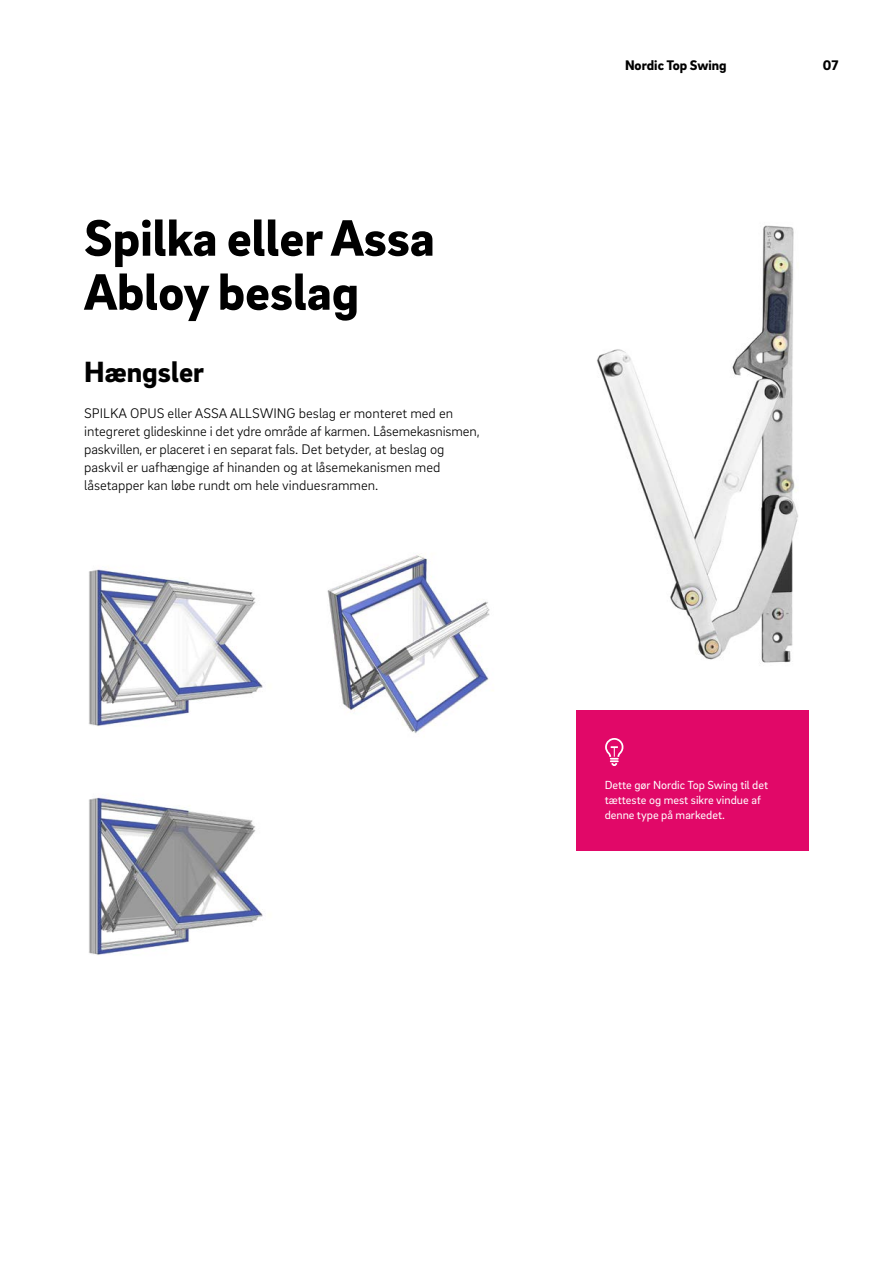
<style>
.page{position:relative;width:893px;height:1263px;background:#fff}
.page>*{position:absolute;margin:0;border:0;box-sizing:border-box;transform-origin:0 0}
._01__Headline_-_35pt{font:900 52.5px/54px "Brix Sans";color:#000}
._06__Subhead_-_19pt{font:900 30px "Brix Sans";color:#000}
._16__Body_text_-_9_5{font:300 14.25px/18px "Brix Sans";color:#000}
.MP__Live_column_titl{font:900 14.25px "Brix Sans";color:#000}
.MP__Page_numbers_-_9{font:900 14.25px "Brix Sans";color:#000}
._42__Info_box_-_body{font:12px/15px "Brix Sans";color:#fff}
</style>
<div class="page">
<img style="left:597px;top:225px;width:201px;height:438px">
<img style="left:89px;top:569px;width:174px;height:157px">
<img style="left:327px;top:554px;width:166px;height:179px">
<img style="left:89px;top:797px;width:174px;height:158px">
<div style="left:577px;top:710px;width:232px;height:140px;background:#e10868"></div>
<svg style="left:605px;top:738px;width:18px;height:28px"></svg>
<p class="_01__Headline_-_35pt" style="left:84px;top:208px;width:352px">Spilka eller Assa<br>Abloy beslag</p>
<p class="_06__Subhead_-_19pt" style="left:84px;top:352px;width:121px">Hængsler</p>
<p class="_16__Body_text_-_9_5" style="left:84px;top:403px;width:397px">SPILKA OPUS eller ASSA ALLSWING beslag er monteret med en integreret glideskinne i det ydre område af karmen. Låsemekasnismen, paskvillen, er placeret i en separat fals. Det betyder, at beslag og paskvil er uafhængige af hinanden og at låsemekanismen med låsetapper kan løbe rundt om hele vinduesrammen.</p>
<p class="MP__Live_column_titl" style="left:625px;top:56px;width:103px">Nordic Top Swing</p>
<p class="MP__Page_numbers_-_9" style="left:823px;top:56px;width:17px">07</p>
<p class="_42__Info_box_-_body" style="left:605px;top:777px;width:165px">Dette gør Nordic Top Swing til det tætteste og mest sikre vindue af denne type på markedet.</p>
</div>
